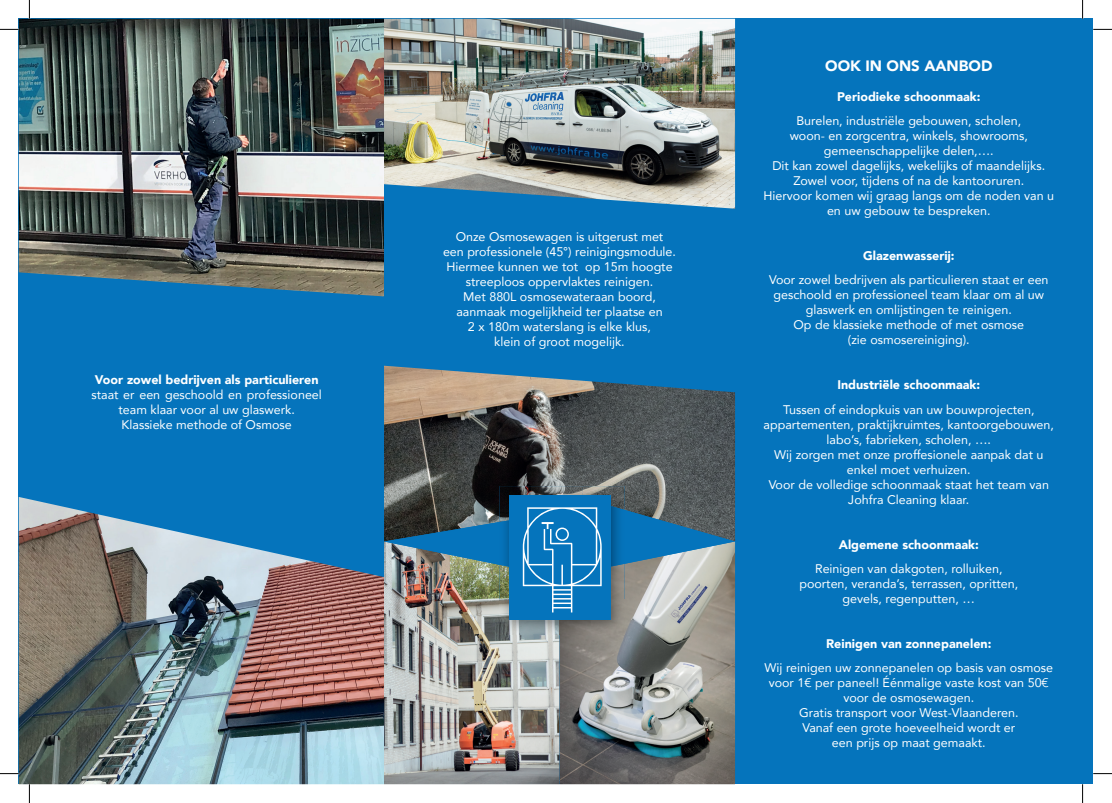
<style>
.page{position:relative;width:1112px;height:803px;background:#fff}
.page>*{position:absolute;margin:0;border:0;box-sizing:border-box;transform-origin:0 0}
.t1{font:900 15px "Avenir";color:#fff}
.t2{font:12.5px/15px "Avenir";color:#fff;text-align:center}
.t3{font:900 12.5px "Avenir";color:#fff}
</style>
<div class="page">
<div style="left:19px;top:19px;width:1073px;height:765px;background:#0574bc"></div>
<img style="left:19px;top:497px;width:365px;height:287px">
<img style="left:384px;top:19px;width:350px;height:190px">
<img style="left:19px;top:19px;width:365px;height:277px">
<img style="left:384px;top:366px;width:350px;height:418px">
<img style="left:499px;top:612px;width:60px;height:22px">
<img style="left:559px;top:620px;width:33px;height:14px">
<img style="left:592px;top:612px;width:32px;height:22px">
<img style="left:499px;top:486px;width:83px;height:18px">
<img style="left:582px;top:486px;width:42px;height:18px">
<div style="left:508px;top:495px;width:102px;height:125px;background:#0574bc"></div>
<img style="left:384px;top:504px;width:350px;height:108px">
<svg style="left:0;top:29px;width:19px;height:1px"></svg>
<svg style="left:1092px;top:29px;width:19px;height:1px"></svg>
<svg style="left:0;top:773px;width:19px;height:1px"></svg>
<svg style="left:1092px;top:773px;width:19px;height:1px"></svg>
<svg style="left:29px;top:0;width:1px;height:19px"></svg>
<svg style="left:29px;top:784px;width:1px;height:19px"></svg>
<svg style="left:1081px;top:0;width:2px;height:19px"></svg>
<svg style="left:1082px;top:784px;width:1px;height:19px"></svg>
<p class="t3" style="left:95px;top:369px;width:225px">Voor zowel bedrĳven als particulieren</p>
<p class="t2" style="left:91px;top:387px;width:232px">staat er een geschoold en professioneel team klaar voor al uw glaswerk.<br>Klassieke methode of Osmose</p>
<p class="t2" style="left:443px;top:229px;width:234px">Onze Osmosewagen is uitgerust met<br>een professionele (45°) reinigingsmodule.<br>Hiermee kunnen we tot op 15m hoogte streeploos oppervlaktes reinigen.<br>Met 880L osmosewateraan boord, aanmaak mogelijkheid ter plaatse en<br>2 x 180m waterslang is elke klus,<br>klein of groot mogelijk.</p>
<p class="t1" style="left:825px;top:53px;width:169px">OOK IN ONS AANBOD</p>
<p class="t3" style="left:836px;top:86px;width:145px">Periodieke schoonmaak:</p>
<p class="t2" style="left:763px;top:113px;width:292px">Burelen, industriële gebouwen, scholen,<br>woon- en zorgcentra, winkels, showrooms, gemeenschappelijke delen,….<br>Dit kan zowel dagelijks, wekelijks of maandelijks.<br>Zowel voor, tijdens of na de kantooruren.<br>Hiervoor komen wij graag langs om de noden van u en uw gebouw te bespreken.</p>
<p class="t3" style="left:862px;top:245px;width:93px">Glazenwasserĳ:</p>
<p class="t2" style="left:768px;top:272px;width:281px">Voor zowel bedrijven als particulieren staat er een geschoold en professioneel team klaar om al uw glaswerk en omlijstingen te reinigen.<br>Op de klassieke methode of met osmose<br>(zie osmosereiniging).</p>
<p class="t3" style="left:837px;top:374px;width:144px">Industriële schoonmaak:</p>
<p class="t2" style="left:763px;top:401px;width:292px">Tussen of eindopkuis van uw bouwprojecten, appartementen, praktijkruimtes, kantoorgebouwen, labo’s, fabrieken, scholen, ….<br>Wij zorgen met onze proffesionele aanpak dat u enkel moet verhuizen.<br>Voor de volledige schoonmaak staat het team van Johfra Cleaning klaar.</p>
<p class="t3" style="left:838px;top:533px;width:142px">Algemene schoonmaak:</p>
<p class="t2" style="left:799px;top:560px;width:220px">Reinigen van dakgoten, rolluiken, poorten, veranda’s, terrassen, opritten, gevels, regenputten, …</p>
<p class="t3" style="left:826px;top:632px;width:167px">Reinigen van zonnepanelen:</p>
<p class="t2" style="left:764px;top:659px;width:290px">Wij reinigen uw zonnepanelen op basis van osmose voor 1€ per paneel! Éénmalige vaste kost van 50€ voor de osmosewagen.<br>Gratis transport voor West-Vlaanderen.<br>Vanaf een grote hoeveelheid wordt er<br>een prijs op maat gemaakt.</p>
</div>
